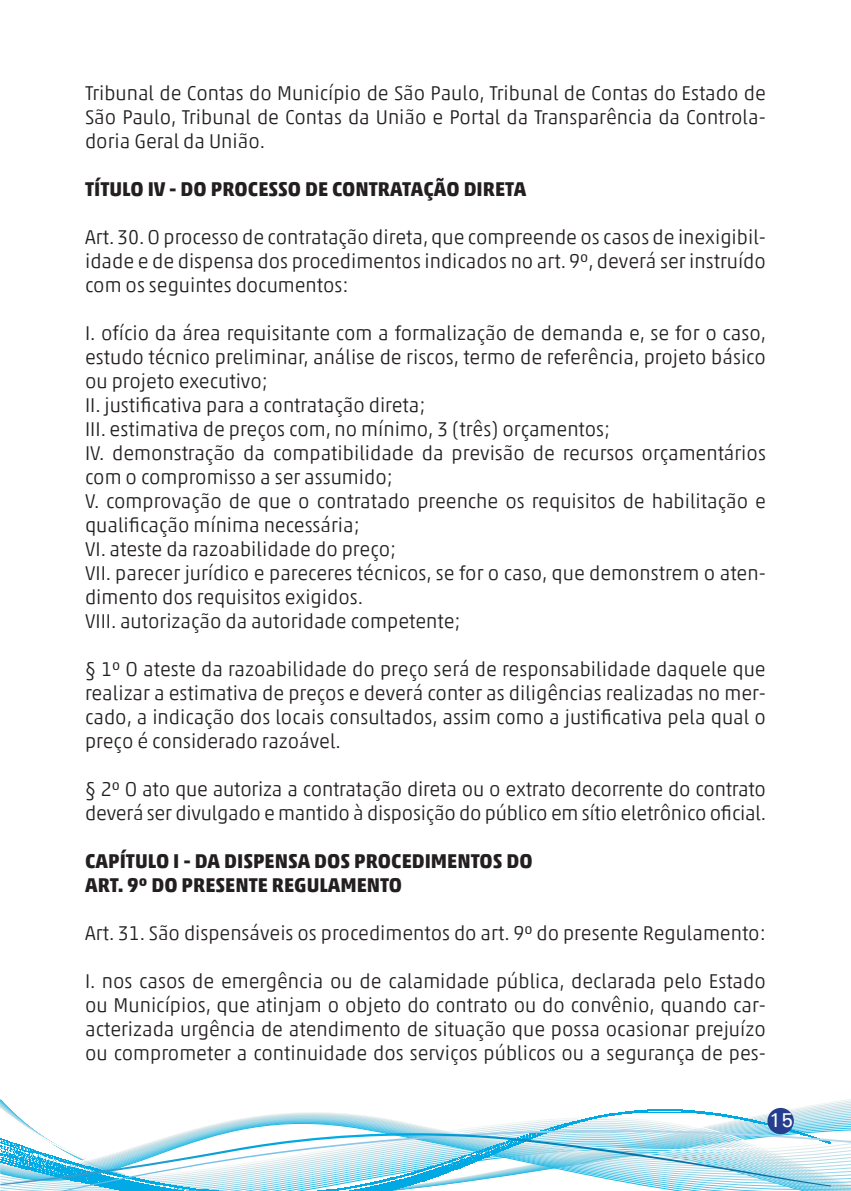
<style>
.page{position:relative;width:851px;height:1191px;background:#fff}
.page>*{position:absolute;margin:0;border:0;box-sizing:border-box;transform-origin:0 0}
.t1{font:300 20px/24px "Akko";color:#231f20;text-align:justify}
.t2{font:700 20px/24px "Akko";color:#231f20}
.t3{font:500 20px "Univers";color:#fff}
</style>
<div class="page">
<svg style="left:0;top:1099px;width:850px;height:31px"></svg>
<img style="left:646px;top:1109px;width:36px;height:3px">
<svg style="left:681px;top:1110px;width:150px;height:20px"></svg>
<svg style="left:317px;top:1110px;width:330px;height:20px"></svg>
<svg style="left:0;top:1130px;width:850px;height:61px"></svg>
<svg style="left:0;top:1133px;width:830px;height:53px"></svg>
<div style="left:767px;top:1107px;width:26px;height:27px;background:#253f8e;border-radius:50%"></div>
<p class="t1" style="left:85px;top:81px;width:682px">Tribunal de Contas do Município de São Paulo, Tribunal de Contas do Estado de São Paulo, Tribunal de Contas da União e Portal da Transparência da Controla&shy;doria Geral da União.</p>
<p class="t2" style="left:85px;top:177px;width:442px">TÍTULO IV - DO PROCESSO DE CONTRATAÇÃO DIRETA</p>
<p class="t1" style="left:85px;top:225px;width:682px">Art. 30. O processo de contratação direta, que compreende os casos de inexigibil&shy;idade e de dispensa dos procedimentos indicados no art. 9º, deverá ser instruído com os seguintes documentos:</p>
<p class="t1" style="left:85px;top:321px;width:682px">I. ofício da área requisitante com a formalização de demanda e, se for o caso, estudo técnico preliminar, análise de riscos, termo de referência, projeto básico ou projeto executivo;</p>
<p class="t1" style="left:85px;top:393px;width:342px">II. justificativa para a contratação direta;</p>
<p class="t1" style="left:85px;top:417px;width:526px">III. estimativa de preços com, no mínimo, 3 (três) orçamentos;</p>
<p class="t1" style="left:85px;top:441px;width:682px">IV. demonstração da compatibilidade da previsão de recursos orçamentários com o compromisso a ser assumido;</p>
<p class="t1" style="left:85px;top:489px;width:682px">V. comprovação de que o contratado preenche os requisitos de habilitação e qualificação mínima necessária;</p>
<p class="t1" style="left:85px;top:537px;width:312px">VI. ateste da razoabilidade do preço;</p>
<p class="t1" style="left:85px;top:561px;width:682px">VII. parecer jurídico e pareceres técnicos, se for o caso, que demonstrem o aten&shy;dimento dos requisitos exigidos.</p>
<p class="t1" style="left:85px;top:609px;width:377px">VIII. autorização da autoridade competente;</p>
<p class="t1" style="left:85px;top:657px;width:682px">§ 1º O ateste da razoabilidade do preço será de responsabilidade daquele que realizar a estimativa de preços e deverá conter as diligências realizadas no mer&shy;cado, a indicação dos locais consultados, assim como a justificativa pela qual o preço é considerado razoável.</p>
<p class="t1" style="left:85px;top:777px;width:682px">§ 2º O ato que autoriza a contratação direta ou o extrato decorrente do contrato deverá ser divulgado e mantido à disposição do público em sítio eletrônico oficial.</p>
<p class="t2" style="left:85px;top:849px;width:449px">CAPÍTULO I - DA DISPENSA DOS PROCEDIMENTOS DO<br>ART. 9º DO PRESENTE REGULAMENTO</p>
<p class="t1" style="left:85px;top:921px;width:682px">Art. 31. São dispensáveis os procedimentos do art. 9º do presente Regulamento:</p>
<p class="t1" style="left:85px;top:969px;width:682px">I. nos casos de emergência ou de calamidade pública, declarada pelo Estado ou Municípios, que atinjam o objeto do contrato ou do convênio, quando car&shy;acterizada urgência de atendimento de situação que possa ocasionar prejuízo ou comprometer a continuidade dos serviços públicos ou a segurança de pes-</p>
<p class="t3" style="left:768px;top:1106px;width:27px">15</p>
</div>
